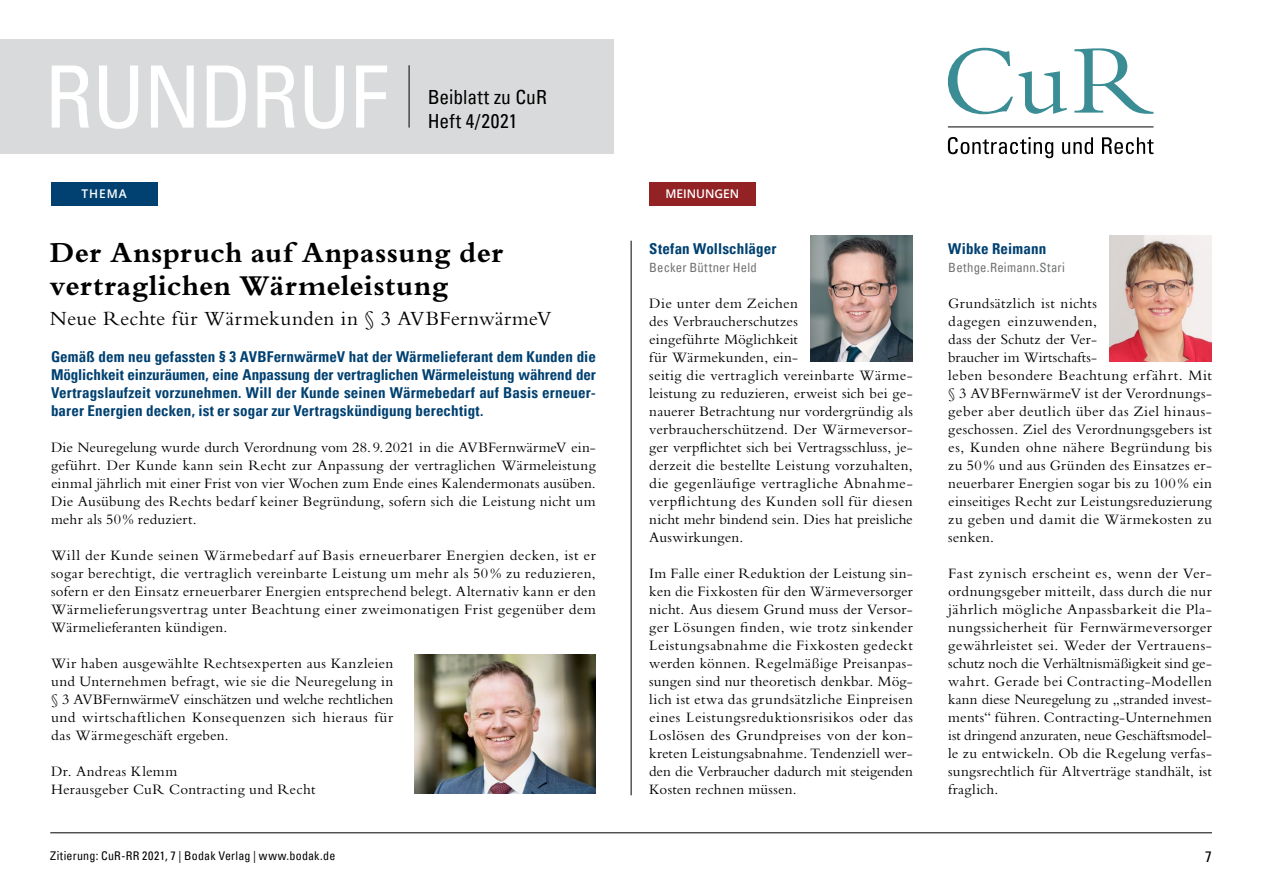
<style>
.page{position:relative;width:1263px;height:893px;background:#fff}
.page>*{position:absolute;margin:0;border:0;box-sizing:border-box;transform-origin:0 0}
.t1{font:condensed 86.25px "Univers";letter-spacing:-.015em;color:#fff}
.t2{font:700 30px/33px "Bembo Std";letter-spacing:.01em;color:#000}
.t3{font:21px "Bembo Std";letter-spacing:.015em;color:#000}
.t4{font:condensed 19.5px/23.4px "Univers";letter-spacing:.005em;color:#000}
.t5{font:15px/18px "Bembo Std";letter-spacing:.02em;color:#000;text-align:justify}
.t6{font:700 condensed 15px/18px "Univers";letter-spacing:.01em;color:#004171;text-align:justify}
.t7{font:condensed 15px "Univers";color:#000}
.t8{font:condensed 12.75px "Univers";letter-spacing:.015em;color:#707172}
.t9{font:condensed 12px "Univers";letter-spacing:.02em;color:#000}
.t10{font:600 12px "Open Sans";color:#fff}
</style>
<div class="page">
<div style="left:0;top:39px;width:614px;height:115px;background:#d9dadb"></div>
<hr style="left:409px;top:65px;width:1px;height:63px;background:#000">
<hr style="left:948px;top:127px;width:205px;height:1px;background:#000">
<svg style="left:948px;top:137px;width:105px;height:21px"></svg>
<svg style="left:1062px;top:137px;width:31px;height:17px"></svg>
<svg style="left:1102px;top:137px;width:51px;height:17px"></svg>
<svg style="left:948px;top:48px;width:65px;height:66px"></svg>
<svg style="left:1019px;top:71px;width:48px;height:43px"></svg>
<svg style="left:1074px;top:48px;width:79px;height:66px"></svg>
<hr style="left:50px;top:832px;width:1162px;height:1px;background:#000">
<div style="left:51px;top:182px;width:106px;height:24px;background:#004171"></div>
<div style="left:649px;top:182px;width:106px;height:24px;background:#922224"></div>
<img style="left:415px;top:654px;width:180px;height:140px">
<hr style="left:631px;top:241px;width:1px;height:554px;background:#000">
<img style="left:1110px;top:236px;width:102px;height:126px">
<img style="left:811px;top:236px;width:102px;height:126px">
<h1 class="t1" style="left:45px;top:41px;width:345px">RUNDRUF</h1>
<h3 class="t4" style="left:428px;top:85px;width:121px">Beiblatt zu CuR<br>Heft 4/2021</h3>
<p class="t10" style="left:82px;top:186px;width:47px">THEMA</p>
<p class="t10" style="left:665px;top:186px;width:75px">MEINUNGEN</p>
<h2 class="t2" style="left:50px;top:236px;width:455px">Der Anspruch auf Anpassung der vertraglichen Wärmeleistung</h2>
<h3 class="t3" style="left:50px;top:306px;width:503px">Neue Rechte für Wärmekunden in § 3 AVBFernwärmeV</h3>
<p class="t6" style="left:51px;top:347px;width:546px">Gemäß dem neu gefassten § 3 AVBFernwärmeV hat der Wärmelieferant dem Kunden die Möglichkeit einzuräumen, eine Anpassung der vertraglichen Wärmeleistung während der Vertragslaufzeit vorzunehmen. Will der Kunde seinen Wärmebedarf auf Basis erneuer&shy;barer Energien decken, ist er sogar zur Vertragskündigung berechtigt.</p>
<p class="t5" style="left:51px;top:438px;width:546px">Die Neuregelung wurde durch Verordnung vom 28.9.2021 in die AVBFernwärmeV ein&shy;geführt. Der Kunde kann sein Recht zur Anpassung der vertraglichen Wärmeleistung einmal jährlich mit einer Frist von vier Wochen zum Ende eines Kalendermonats ausüben.<br>Die Ausübung des Rechts bedarf keiner Begründung, sofern sich die Leistung nicht um mehr als 50% reduziert.</p>
<p class="t5" style="left:51px;top:546px;width:546px">Will der Kunde seinen Wärmebedarf auf Basis erneuerbarer Energien decken, ist er sogar berechtigt, die vertraglich vereinbarte Leistung um mehr als 50 % zu reduzieren, sofern er den Einsatz erneuerbarer Energien entsprechend belegt. Alternativ kann er den Wärmelieferungsvertrag unter Beachtung einer zweimonatigen Frist gegenüber dem Wärmelieferanten kündigen.</p>
<p class="t5" style="left:51px;top:654px;width:344px">Wir haben ausgewählte Rechtsexperten aus Kanzleien und Unternehmen befragt, wie sie die Neuregelung in § 3 AVBFernwärmeV einschätzen und welche rechtlichen und wirtschaftlichen Konsequenzen sich hieraus für das Wärmegeschäft ergeben.</p>
<p class="t5" style="left:51px;top:762px;width:266px">Dr. Andreas Klemm<br>Herausgeber CuR Contracting und Recht</p>
<p class="t6" style="left:649px;top:239px;width:129px">Stefan Wollschläger</p>
<p class="t8" style="left:649px;top:259px;width:109px">Becker Büttner Held</p>
<p class="t5" style="left:649px;top:294px;width:265px;text-align:left">Die unter dem Zeichen<br>des Verbraucherschutzes<br>eingeführte Möglichkeit<br>für Wärmekunden, ein-<br>seitig die vertraglich vereinbarte Wärme&shy;leistung zu reduzieren, erweist sich bei ge&shy;nauerer Betrachtung nur vordergründig als verbraucherschützend. Der Wärmeversor&shy;ger verpflichtet sich bei Vertragsschluss, je&shy;derzeit die bestellte Leistung vorzuhalten, die gegenläufige vertragliche Abnahme&shy;verpflichtung des Kunden soll für diesen nicht mehr bindend sein. Dies hat preisliche Auswirkungen.</p>
<p class="t5" style="left:649px;top:564px;width:265px">Im Falle einer Reduktion der Leistung sin&shy;ken die Fixkosten für den Wärmeversorger nicht. Aus diesem Grund muss der Versor&shy;ger Lösungen finden, wie trotz sinkender Leistungsabnahme die Fixkosten gedeckt werden können. Regelmäßige Preisanpas&shy;sungen sind nur theoretisch denkbar. Mög&shy;lich ist etwa das grundsätzliche Einpreisen eines Leistungsreduktionsrisikos oder das Loslösen des Grundpreises von der kon&shy;kreten Leistungsabnahme. Tendenziell wer&shy;den die Verbraucher dadurch mit steigenden Kosten rechnen müssen.</p>
<p class="t6" style="left:948px;top:239px;width:99px">Wibke Reimann</p>
<p class="t8" style="left:948px;top:259px;width:118px">Bethge.Reimann.Stari</p>
<p class="t5" style="left:948px;top:294px;width:265px;text-align:left">Grundsätzlich ist nichts<br>dagegen einzuwenden,<br>dass der Schutz der Ver-<br>braucher im Wirtschafts-<br>leben besondere Beachtung erfährt. Mit § 3 AVBFernwärmeV ist der Verordnungs&shy;geber aber deutlich über das Ziel hinaus&shy;geschossen. Ziel des Verordnungsgebers ist es, Kunden ohne nähere Begründung bis zu 50 % und aus Gründen des Einsatzes er&shy;neuerbarer Energien sogar bis zu 100% ein einseitiges Recht zur Leistungsreduzierung zu geben und damit die Wärmekosten zu senken.</p>
<p class="t5" style="left:948px;top:564px;width:265px">Fast zynisch erscheint es, wenn der Ver&shy;ordnungsgeber mitteilt, dass durch die nur jährlich mögliche Anpassbarkeit die Pla&shy;nungssicherheit für Fernwärmeversorger gewährleistet sei. Weder der Vertrauens&shy;schutz noch die Verhältnismäßigkeit sind ge&shy;wahrt. Gerade bei Contracting-Modellen kann diese Neuregelung zu „stranded invest&shy;ments“ führen. Contracting-Unternehmen ist dringend anzuraten, neue Geschäftsmodel&shy;le zu entwickeln. Ob die Regelung verfas&shy;sungsrechtlich für Altverträge standhält, ist fraglich.</p>
<p class="t9" style="left:50px;top:847px;width:287px">Zitierung: CuR-RR 2021, 7 | Bodak Verlag | www.bodak.de</p>
<p class="t7" style="left:1205px;top:846px;width:8px">7</p>
</div>
